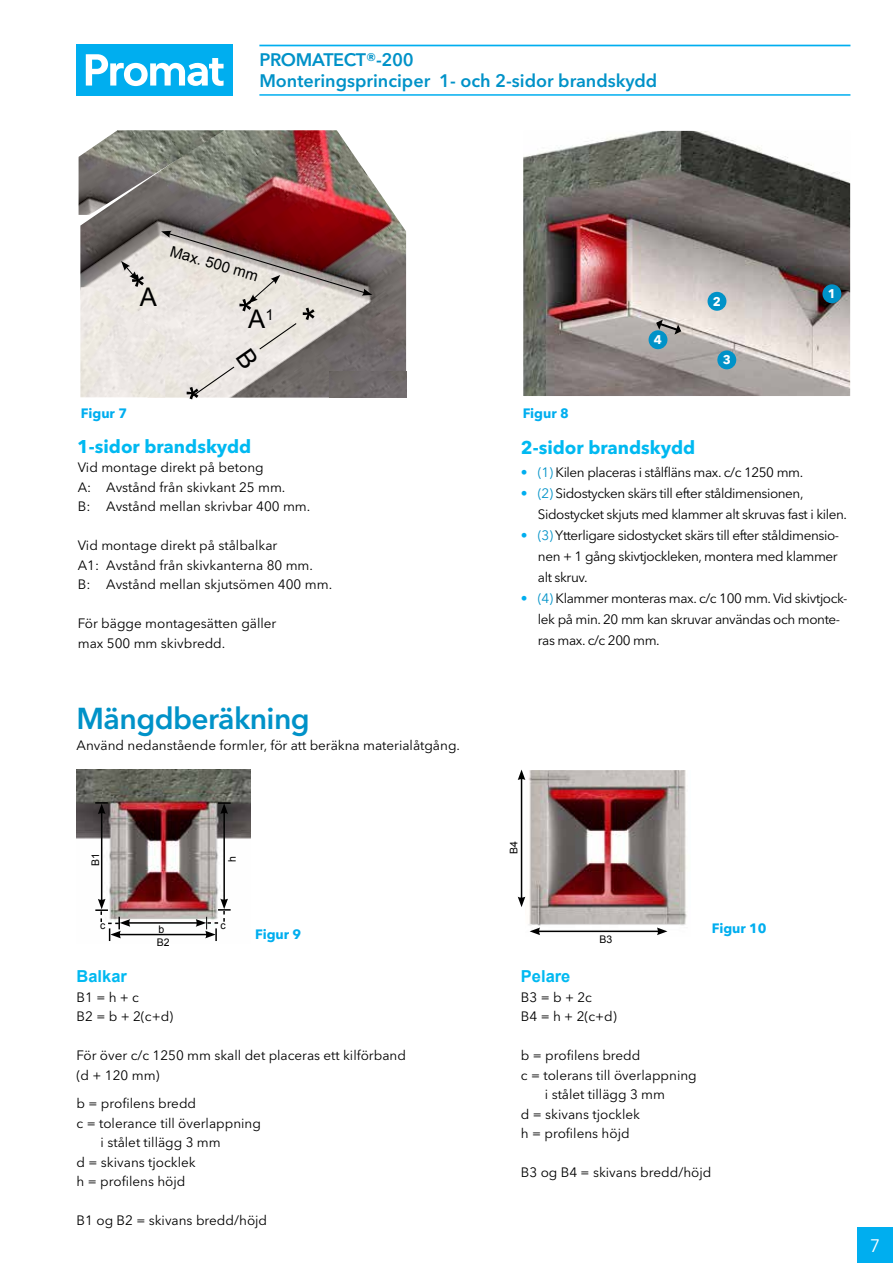
<style>
.page{position:relative;width:893px;height:1263px;background:#fff}
.page>*{position:absolute;margin:0;border:0;box-sizing:border-box;transform-origin:0 0}
.t1{font:600 30px "Avenir Next W1 G";letter-spacing:-.02em;color:#0092c8}
.t2{font:25.65px "Arial";color:#000}
.t3{font:700 18.3px "Avenir Next W1 G";color:#00b9f1}
.t4{font:600 18px/21.3px "Avenir Next W1 G";color:#0092c8}
.t5{font:18px "Avenir Next W1 G";color:#fff}
.t6{font:700 16.5px "Arial";color:#00b9f1}
.t7{font:15px "Arial";color:#000}
.t8{font:13.5px/19.5px "Avenir Next W1 G";color:#000}
.t9{font:13.5px/21px "Avenir Next W1 G";letter-spacing:-.03em;color:#000}
.t10{font:700 13.5px "Avenir Next W1 G";color:#00aeef}
.t11{font:700 12.6px "Avenir Next W1 G";color:#fff}
.t12{font:10.5px/12.8px "Arial";color:#000}
.s1{color:#00aeef}
.s2{color:#0092c8}
</style>
<div class="page">
<div style="left:77px;top:45px;width:156px;height:51px;background:#00aeef"></div>
<svg style="left:86px;top:54px;width:138px;height:32px"></svg>
<img style="left:77px;top:769px;width:173px;height:167px">
<hr style="left:128px;top:922px;width:70px;height:2px;background:#000">
<hr style="left:119px;top:934px;width:89px;height:1px;background:#000">
<hr style="left:223px;top:812px;width:2px;height:89px;background:#000">
<svg style="left:218px;top:802px;width:13px;height:12px"></svg>
<hr style="left:101px;top:812px;width:1px;height:89px;background:#000">
<svg style="left:95px;top:802px;width:13px;height:12px"></svg>
<svg style="left:95px;top:899px;width:35px;height:42px"></svg>
<svg style="left:196px;top:899px;width:35px;height:42px"></svg>
<img style="left:525px;top:770px;width:162px;height:163px">
<hr style="left:521px;top:778px;width:1px;height:121px;background:#000">
<svg style="left:518px;top:897px;width:7px;height:10px"></svg>
<svg style="left:518px;top:769px;width:7px;height:11px"></svg>
<hr style="left:538px;top:930px;width:121px;height:2px;background:#000">
<svg style="left:657px;top:927px;width:10px;height:8px"></svg>
<svg style="left:530px;top:927px;width:10px;height:8px"></svg>
<hr style="left:259px;top:45px;width:591px;height:1px;background:#00aeef">
<hr style="left:259px;top:94px;width:591px;height:2px;background:#00aeef">
<img style="left:80px;top:130px;width:326px;height:268px">
<img style="left:79px;top:130px;width:145px;height:85px">
<img style="left:372px;top:372px;width:34px;height:26px">
<img style="left:80px;top:287px;width:81px;height:110px">
<img style="left:524px;top:132px;width:325px;height:263px">
<div style="left:521px;top:129px;width:331px;height:269px;border:2px solid #fff"></div>
<svg style="left:655px;top:319px;width:27px;height:16px"></svg>
<div style="left:822px;top:284px;width:19px;height:19px;background:#0092c8;border-radius:50%"></div>
<div style="left:717px;top:350px;width:19px;height:19px;background:#0092c8;border-radius:50%"></div>
<div style="left:707px;top:292px;width:19px;height:19px;background:#0092c8;border-radius:50%"></div>
<div style="left:649px;top:330px;width:18px;height:19px;background:#0092c8;border-radius:50%"></div>
<div style="left:857px;top:1227px;width:36px;height:36px;background:#00aeef"></div>
<svg style="left:121px;top:261px;width:26px;height:28px"></svg>
<svg style="left:161px;top:231px;width:211px;height:167px;background:#b7a7a4"></svg>
<h3 class="t4" style="left:259px;top:49px;width:399px">PROMATECT®-200<br>Monteringsprinciper 1- och 2-sidor brandskydd</h3>
<h2 class="t2" style="left:140px;top:280px;width:19px">A</h2>
<p class="t7" style="left:174px;top:241px;width:92px;rotate:17deg">Max. 500 mm</p>
<h2 class="t2" style="left:248px;top:302px;width:27px">A<sup>1</sup></h2>
<p class="t10" style="left:81px;top:405px;width:48px">Figur 7</p>
<p class="t10" style="left:523px;top:405px;width:48px">Figur 8</p>
<p class="t11" style="left:654px;top:332px;width:10px">4</p>
<p class="t11" style="left:713px;top:294px;width:10px">2</p>
<p class="t11" style="left:723px;top:352px;width:10px">3</p>
<p class="t11" style="left:828px;top:285px;width:10px">1</p>
<h3 class="t3" style="left:77px;top:435px;width:176px">1-sidor brandskydd</h3>
<h3 class="t3" style="left:521px;top:437px;width:176px">2-sidor brandskydd</h3>
<p class="t8" style="left:78px;top:458px;width:234px">Vid montage direkt på betong<br>A: Avstånd från skivkant 25 mm.<br>B: Avstånd mellan skrivbar 400 mm.</p>
<p class="t8" style="left:78px;top:536px;width:256px">Vid montage direkt på stålbalkar<br>A1: Avstånd från skivkanterna 80 mm.<br>B: Avstånd mellan skjutsömen 400 mm.</p>
<p class="t8" style="left:78px;top:614px;width:200px">För bägge montagesätten gäller max 500 mm skivbredd.</p>
<p class="t9" style="left:521px;top:461px;width:284px"><span class="s1">•</span> <span class="s2">(1)</span> Kilen placeras i stålfläns max. c/c 1250 mm.</p>
<p class="t9" style="left:538px;top:482px;width:311px;text-indent:-17px"><span class="s1">•</span> <span class="s2">(2)</span> Sidostycken skärs till efter ståldimensionen,<br>Sidostycket skjuts med klammer alt skruvas fast i kilen.</p>
<p class="t8" style="left:538px;top:524px;width:303px;line-height:21px;text-align:justify;text-indent:-17px"><span class="s1">•</span> <span class="s2">(3)</span> Ytterligare sidostycket skärs till efter ståldimensio&shy;nen + 1 gång skivtjockleken, montera med klammer alt skruv.</p>
<p class="t9" style="left:538px;top:587px;width:311px;text-indent:-17px"><span class="s1">•</span> <span class="s2">(4)</span> Klammer monteras max. c/c 100 mm. Vid skivtjock&shy;lek på min. 20 mm kan skruvar användas och monte&shy;ras max. c/c 200 mm.</p>
<h1 class="t1" style="left:77px;top:700px;width:235px">Mängdberäkning</h1>
<p class="t8" style="left:77px;top:736px;width:385px">Använd nedanstående formler, för att beräkna materialåtgång.</p>
<p class="t12" style="left:89px;top:866px;width:14px;rotate:-90deg">B1</p>
<p class="t12" style="left:226px;top:862px;width:7px;rotate:-90deg">h</p>
<p class="t12" style="left:508px;top:854px;width:14px;rotate:-90deg">B4</p>
<p class="t12" style="left:100px;top:919px;width:7px">c</p>
<p class="t12" style="left:220px;top:919px;width:7px">c</p>
<p class="t12" style="left:157px;top:923px;width:14px">b<br>B2</p>
<p class="t10" style="left:255px;top:926px;width:48px">Figur 9</p>
<p class="t10" style="left:712px;top:920px;width:56px">Figur 10</p>
<p class="t12" style="left:600px;top:933px;width:14px">B3</p>
<p class="t6" style="left:77px;top:965px;width:52px">Balkar</p>
<p class="t8" style="left:77px;top:987px;width:98px">B1 = h + c<br>B2 = b + 2(c+d)</p>
<p class="t8" style="left:77px;top:1046px;width:331px">För över c/c 1250 mm skall det placeras ett kilförband (d + 120 mm)</p>
<p class="t8" style="left:77px;top:1094px;width:121px">b = profilens bredd</p>
<p class="t8" style="left:77px;top:1113px;width:186px">c = tolerance till överlappning</p>
<p class="t8" style="left:101px;top:1133px;width:122px">i stålet tillägg 3 mm</p>
<p class="t8" style="left:77px;top:1152px;width:121px">d = skivans tjocklek</p>
<p class="t8" style="left:77px;top:1172px;width:110px">h = profilens höjd</p>
<p class="t8" style="left:77px;top:1211px;width:192px">B1 og B2 = skivans bredd/höjd</p>
<p class="t6" style="left:521px;top:965px;width:51px">Pelare</p>
<p class="t8" style="left:521px;top:987px;width:98px">B3 = b + 2c<br>B4 = h + 2(c+d)</p>
<p class="t8" style="left:521px;top:1046px;width:121px">b = profilens bredd</p>
<p class="t8" style="left:521px;top:1065px;width:177px">c = tolerans till överlappning</p>
<p class="t8" style="left:545px;top:1085px;width:122px">i stålet tillägg 3 mm</p>
<p class="t8" style="left:521px;top:1104px;width:121px">d = skivans tjocklek</p>
<p class="t8" style="left:521px;top:1124px;width:110px">h = profilens höjd</p>
<p class="t8" style="left:521px;top:1163px;width:192px">B3 og B4 = skivans bredd/höjd</p>
<h3 class="t5" style="left:870px;top:1235px;width:12px">7</h3>
</div>
